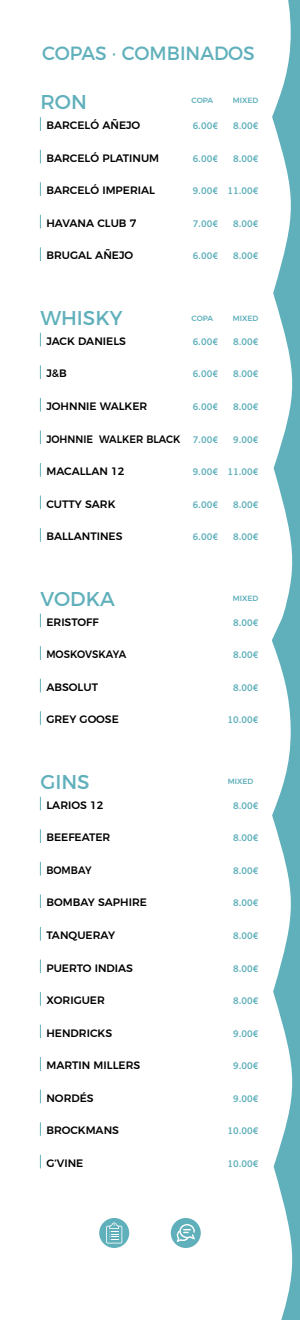
<style>
.page{position:relative;width:300px;height:1320px;background:#fff}
.page>*{position:absolute;margin:0;border:0;box-sizing:border-box;transform-origin:0 0}
.t1{font:20px "Montserrat";color:#60b0bb}
.t2{font:19.2px "Montserrat";color:#60b0bb}
.t3{font:500 10.8px "Montserrat";color:#000}
.t4{font:500 10.8px "Montserrat";color:#000;scale:.93 1}
.t5{font:9.2px "Trade Gothic LT Std Bd 2";color:#60b0bb}
.t6{font:500 7.6px "Montserrat";color:#60b0bb}
.s1{font-family:"Trade Gothic LT Std Bd 2";font-weight:400;font-size:9.2px;color:#60b0bb}
</style>
<div class="page">
<svg style="left:272px;top:0;width:28px;height:610px"></svg>
<svg style="left:272px;top:610px;width:28px;height:710px"></svg>
<svg style="left:40px;top:117px;width:1px;height:14px"></svg>
<svg style="left:40px;top:150px;width:1px;height:13px"></svg>
<svg style="left:40px;top:182px;width:1px;height:14px"></svg>
<svg style="left:40px;top:215px;width:1px;height:13px"></svg>
<svg style="left:40px;top:247px;width:1px;height:14px"></svg>
<svg style="left:40px;top:333px;width:1px;height:13px"></svg>
<svg style="left:40px;top:365px;width:1px;height:14px"></svg>
<svg style="left:40px;top:398px;width:1px;height:14px"></svg>
<svg style="left:40px;top:430px;width:1px;height:14px"></svg>
<svg style="left:40px;top:463px;width:1px;height:14px"></svg>
<svg style="left:40px;top:496px;width:1px;height:13px"></svg>
<svg style="left:40px;top:528px;width:1px;height:14px"></svg>
<svg style="left:40px;top:614px;width:1px;height:13px"></svg>
<svg style="left:40px;top:646px;width:1px;height:14px"></svg>
<svg style="left:40px;top:679px;width:1px;height:13px"></svg>
<svg style="left:40px;top:711px;width:1px;height:14px"></svg>
<svg style="left:40px;top:797px;width:1px;height:13px"></svg>
<svg style="left:40px;top:829px;width:1px;height:14px"></svg>
<svg style="left:40px;top:862px;width:1px;height:14px"></svg>
<svg style="left:40px;top:894px;width:1px;height:14px"></svg>
<svg style="left:40px;top:927px;width:1px;height:14px"></svg>
<svg style="left:40px;top:960px;width:1px;height:13px"></svg>
<svg style="left:40px;top:992px;width:1px;height:14px"></svg>
<svg style="left:40px;top:1025px;width:1px;height:13px"></svg>
<svg style="left:40px;top:1057px;width:1px;height:14px"></svg>
<svg style="left:40px;top:1090px;width:1px;height:13px"></svg>
<svg style="left:40px;top:1122px;width:1px;height:14px"></svg>
<svg style="left:40px;top:1155px;width:1px;height:13px"></svg>
<div style="left:171px;top:1218px;width:30px;height:30px;background:#60b0bb;border-radius:50%"></div>
<svg style="left:177px;top:1224px;width:18px;height:18px"></svg>
<div style="left:99px;top:1218px;width:30px;height:30px;background:#60b0bb;border-radius:50%"></div>
<svg style="left:106px;top:1223px;width:16px;height:21px"></svg>
<h2 class="t2" style="left:42px;top:38px;width:214px">COPAS · COMBINADOS</h2>
<h1 class="t1" style="left:40px;top:86px;width:48px">RON</h1>
<p class="t6" style="left:192px;top:94px;width:23px">COPA</p>
<p class="t6" style="left:233px;top:94px;width:27px">MIXED</p>
<p class="t3" style="left:46px;top:117px;width:95px">BARCELÓ AÑEJO</p>
<p class="t5" style="left:193px;top:120px;width:27px">6.00€</p>
<p class="t5" style="left:233px;top:120px;width:27px">8.00€</p>
<p class="t3" style="left:46px;top:149px;width:114px">BARCELÓ PLATINUM</p>
<p class="t5" style="left:193px;top:153px;width:27px">6.00€</p>
<p class="t5" style="left:233px;top:153px;width:27px">8.00€</p>
<p class="t3" style="left:46px;top:182px;width:110px">BARCELÓ IMPERIAL</p>
<p class="t5" style="left:193px;top:185px;width:67px">9.00€ 11.00€</p>
<p class="t3" style="left:46px;top:214px;width:92px">HAVANA CLUB 7</p>
<p class="t5" style="left:193px;top:218px;width:27px">7.00€</p>
<p class="t5" style="left:233px;top:218px;width:27px">8.00€</p>
<p class="t3" style="left:46px;top:247px;width:88px">BRUGAL AÑEJO</p>
<p class="t5" style="left:193px;top:250px;width:27px">6.00€</p>
<p class="t5" style="left:233px;top:250px;width:27px">8.00€</p>
<h1 class="t1" style="left:40px;top:302px;width:84px">WHISKY</h1>
<p class="t6" style="left:192px;top:312px;width:23px">COPA</p>
<p class="t6" style="left:233px;top:312px;width:27px">MIXED</p>
<p class="t3" style="left:46px;top:332px;width:81px">JACK DANIELS</p>
<p class="t5" style="left:193px;top:336px;width:27px">6.00€</p>
<p class="t5" style="left:233px;top:336px;width:27px">8.00€</p>
<p class="t3" style="left:46px;top:365px;width:22px">J&amp;B</p>
<p class="t5" style="left:193px;top:368px;width:27px">6.00€</p>
<p class="t5" style="left:233px;top:368px;width:27px">8.00€</p>
<p class="t3" style="left:46px;top:397px;width:102px">JOHNNIE WALKER</p>
<p class="t5" style="left:193px;top:401px;width:27px">6.00€</p>
<p class="t5" style="left:233px;top:401px;width:27px">8.00€</p>
<p class="t4" style="left:46px;top:430px;width:186px">JOHNNIE WALKER BLACK <span class="s1">7.00€</span></p>
<p class="t5" style="left:233px;top:434px;width:27px">9.00€</p>
<p class="t3" style="left:46px;top:463px;width:80px">MACALLAN 12</p>
<p class="t5" style="left:193px;top:466px;width:67px">9.00€ 11.00€</p>
<p class="t3" style="left:46px;top:495px;width:71px">CUTTY SARK</p>
<p class="t5" style="left:193px;top:499px;width:27px">6.00€</p>
<p class="t5" style="left:233px;top:499px;width:27px">8.00€</p>
<p class="t3" style="left:46px;top:528px;width:78px">BALLANTINES</p>
<p class="t5" style="left:193px;top:531px;width:27px">6.00€</p>
<p class="t5" style="left:233px;top:531px;width:27px">8.00€</p>
<h1 class="t1" style="left:40px;top:583px;width:76px">VODKA</h1>
<p class="t6" style="left:233px;top:592px;width:27px">MIXED</p>
<p class="t3" style="left:46px;top:613px;width:54px">ERISTOFF</p>
<p class="t5" style="left:233px;top:617px;width:27px">8.00€</p>
<p class="t4" style="left:46px;top:646px;width:87px">MOSKOVSKAYA</p>
<p class="t5" style="left:233px;top:649px;width:27px">8.00€</p>
<p class="t3" style="left:46px;top:678px;width:53px">ABSOLUT</p>
<p class="t5" style="left:233px;top:682px;width:27px">8.00€</p>
<p class="t3" style="left:46px;top:711px;width:74px">GREY GOOSE</p>
<p class="t5" style="left:227px;top:714px;width:32px">10.00€</p>
<h1 class="t1" style="left:40px;top:766px;width:51px">GINS</h1>
<p class="t6" style="left:228px;top:776px;width:27px">MIXED</p>
<p class="t3" style="left:46px;top:796px;width:59px">LARIOS 12</p>
<p class="t5" style="left:233px;top:800px;width:27px">8.00€</p>
<p class="t3" style="left:46px;top:829px;width:65px">BEEFEATER</p>
<p class="t5" style="left:233px;top:832px;width:27px">8.00€</p>
<p class="t4" style="left:46px;top:861px;width:50px">BOMBAY</p>
<p class="t5" style="left:233px;top:865px;width:27px">8.00€</p>
<p class="t3" style="left:46px;top:894px;width:102px">BOMBAY SAPHIRE</p>
<p class="t5" style="left:233px;top:897px;width:27px">8.00€</p>
<p class="t3" style="left:46px;top:926px;width:70px">TANQUERAY</p>
<p class="t5" style="left:233px;top:930px;width:27px">8.00€</p>
<p class="t3" style="left:46px;top:959px;width:88px">PUERTO INDIAS</p>
<p class="t5" style="left:233px;top:963px;width:27px">8.00€</p>
<p class="t3" style="left:46px;top:992px;width:60px">XORIGUER</p>
<p class="t5" style="left:233px;top:995px;width:27px">8.00€</p>
<p class="t3" style="left:46px;top:1024px;width:67px">HENDRICKS</p>
<p class="t5" style="left:233px;top:1028px;width:27px">9.00€</p>
<p class="t3" style="left:46px;top:1057px;width:95px">MARTIN MILLERS</p>
<p class="t5" style="left:233px;top:1060px;width:27px">9.00€</p>
<p class="t3" style="left:46px;top:1089px;width:49px">NORDÉS</p>
<p class="t5" style="left:233px;top:1093px;width:27px">9.00€</p>
<p class="t3" style="left:46px;top:1122px;width:74px">BROCKMANS</p>
<p class="t5" style="left:227px;top:1125px;width:32px">10.00€</p>
<p class="t3" style="left:46px;top:1154px;width:39px">G’VINE</p>
<p class="t5" style="left:227px;top:1158px;width:32px">10.00€</p>
</div>
